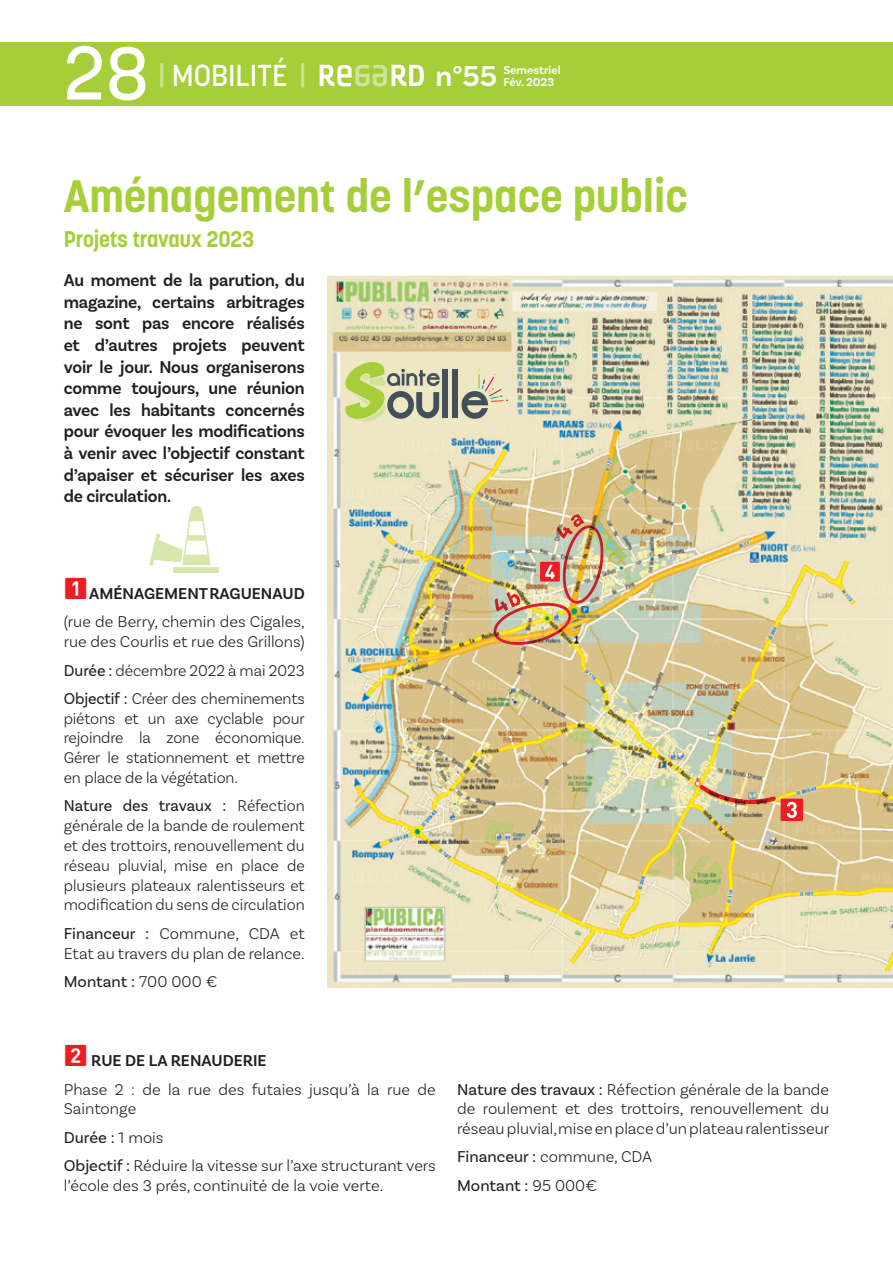
<style>
.page{position:relative;width:893px;height:1263px;background:#fff}
.page>*{position:absolute;margin:0;border:0;box-sizing:border-box;transform-origin:0 0}
.t1{font:500 75px "Korolev";color:#fff}
.t2{font:700 45px "Korolev";color:#a6ce39}
.t3{font:600 30.15px "Basic Sans";color:#fff}
.t4{font:500 30px "Korolev";color:#fff}
.t5{font:700 22.5px "Korolev";letter-spacing:-.01em;color:#a6ce39}
.t6{font:600 18px/21.6px "Basic Sans";letter-spacing:-.01em;color:#231f20;text-align:justify}
.t7{font:300 16.5px/19.8px "Basic Sans";color:#231f20}
.t8{font:16.5px/28.3px "Basic Sans";color:#231f20}
.t9{font:600 12px/12px "Basic Sans";color:#fff}
.s1{color:#d0e39a}
.s2{font-family:"Iconized Complete";font-weight:400;font-size:30px;color:#ee1d23}
.s3{font-weight:600}
.s4{font-weight:400}
.s5{font-weight:300}
</style>
<div class="page">
<div style="left:0;top:43px;width:893px;height:63px;background:#a6ce39"></div>
<svg style="left:320px;top:65px;width:104px;height:21px"></svg>
<svg style="left:149px;top:506px;width:62px;height:60px"></svg>
<div style="left:173px;top:567px;width:46px;height:5px;background:#d8e7ab"></div>
<img style="left:327px;top:276px;width:566px;height:712px">
<img style="left:699px;top:785px;width:77px;height:19px">
<svg style="left:781px;top:799px;width:22px;height:22px"></svg>
<img style="left:493px;top:603px;width:79px;height:42px">
<img style="left:491px;top:595px;width:18px;height:20px">
<img style="left:506px;top:589px;width:16px;height:19px">
<img style="left:562px;top:525px;width:42px;height:79px">
<img style="left:554px;top:523px;width:20px;height:18px">
<img style="left:569px;top:513px;width:15px;height:15px">
<svg style="left:540px;top:562px;width:20px;height:19px"></svg>
<div style="left:443px;top:370px;width:5px;height:48px;background:#425159"></div>
<div style="left:452px;top:370px;width:6px;height:48px;background:#425159"></div>
<svg style="left:461px;top:369px;width:47px;height:50px;background:#cac4ac"></svg>
<svg style="left:345px;top:362px;width:95px;height:59px;background:#b9c28a"></svg>
<h1 class="t1" style="left:64px;top:26px;width:87px">28</h1>
<h3 class="t4" style="left:158px;top:57px;width:149px"><span class="s1">|</span> MOBILITÉ <span class="s1">|</span></h3>
<h3 class="t3" style="left:435px;top:58px;width:63px">n°55</h3>
<p class="t9" style="left:503px;top:64px;width:59px">Semestriel<br>Fév. 2023</p>
<h2 class="t2" style="left:64px;top:167px;width:626px">Aménagement de l’espace public</h2>
<h3 class="t5" style="left:64px;top:225px;width:192px">Projets travaux 2023</h3>
<p class="t6" style="left:64px;top:269px;width:242px">Au moment de la parution, du magazine, certains arbitrages ne sont pas encore réalisés et d’autres projets peuvent voir le jour. Nous organiserons comme toujours, une réunion avec les habitants concernés pour évoquer les modifications à venir avec l’objectif constant d’apaiser et sécuriser les axes de circulation.</p>
<p class="t7" style="left:64px;top:579px;width:242px;line-height:28.3px"><span class="s2">1</span><span class="s3">AMÉNAGEMENT RAGUENAUD </span>(rue de Berry, chemin des Cigales,</p>
<p class="t7" style="left:64px;top:627px;width:242px;line-height:28.3px;text-align:justify">rue des Courlis et rue des Grillons)<br><span class="s4">Durée :</span> décembre 2022 à mai 2023<br><span class="s4">Objectif :</span> Créer des cheminements</p>
<p class="t7" style="left:64px;top:708px;width:242px;text-align:justify">piétons et un axe cyclable pour rejoindre la zone économique.<br>Gérer le stationnement et mettre en place de la végétation.</p>
<p class="t7" style="left:64px;top:796px;width:242px;text-align:justify"><span class="s4">Nature des travaux :</span> Réfection générale de la bande de roulement et des trottoirs, renouvellement du réseau pluvial, mise en place de plusieurs plateaux ralentisseurs et modification du sens de circulation</p>
<p class="t7" style="left:64px;top:923px;width:242px"><span class="s4">Financeur :</span> Commune, CDA et<br>Etat au travers du plan de relance.</p>
<p class="t8" style="left:64px;top:967px;width:155px">Montant : <span class="s5">700 000 €</span></p>
<p class="t7" style="left:64px;top:1046px;width:374px;line-height:28.3px"><span class="s2">2</span> <span class="s3">RUE DE LA RENAUDERIE<br></span>Phase 2 : de la rue des futaies jusqu’à la rue de</p>
<p class="t7" style="left:64px;top:1094px;width:374px;line-height:28.3px">Saintonge<br><span class="s4">Durée :</span> 1 mois<br><span class="s4">Objectif :</span> Réduire la vitesse sur l’axe structurant vers</p>
<p class="t7" style="left:64px;top:1175px;width:321px">l’école des 3 prés, continuité de la voie verte.</p>
<p class="t7" style="left:457px;top:1079px;width:374px;text-align:justify"><span class="s4">Nature des travaux :</span> Réfection générale de la bande de roulement et des trottoirs, renouvellement du réseau pluvial, mise en place d’un plateau ralentisseur</p>
<p class="t8" style="left:457px;top:1143px;width:197px">Financeur : <span class="s5">commune, CDA<br></span>Montant : <span class="s5">95 000€</span></p>
</div>
